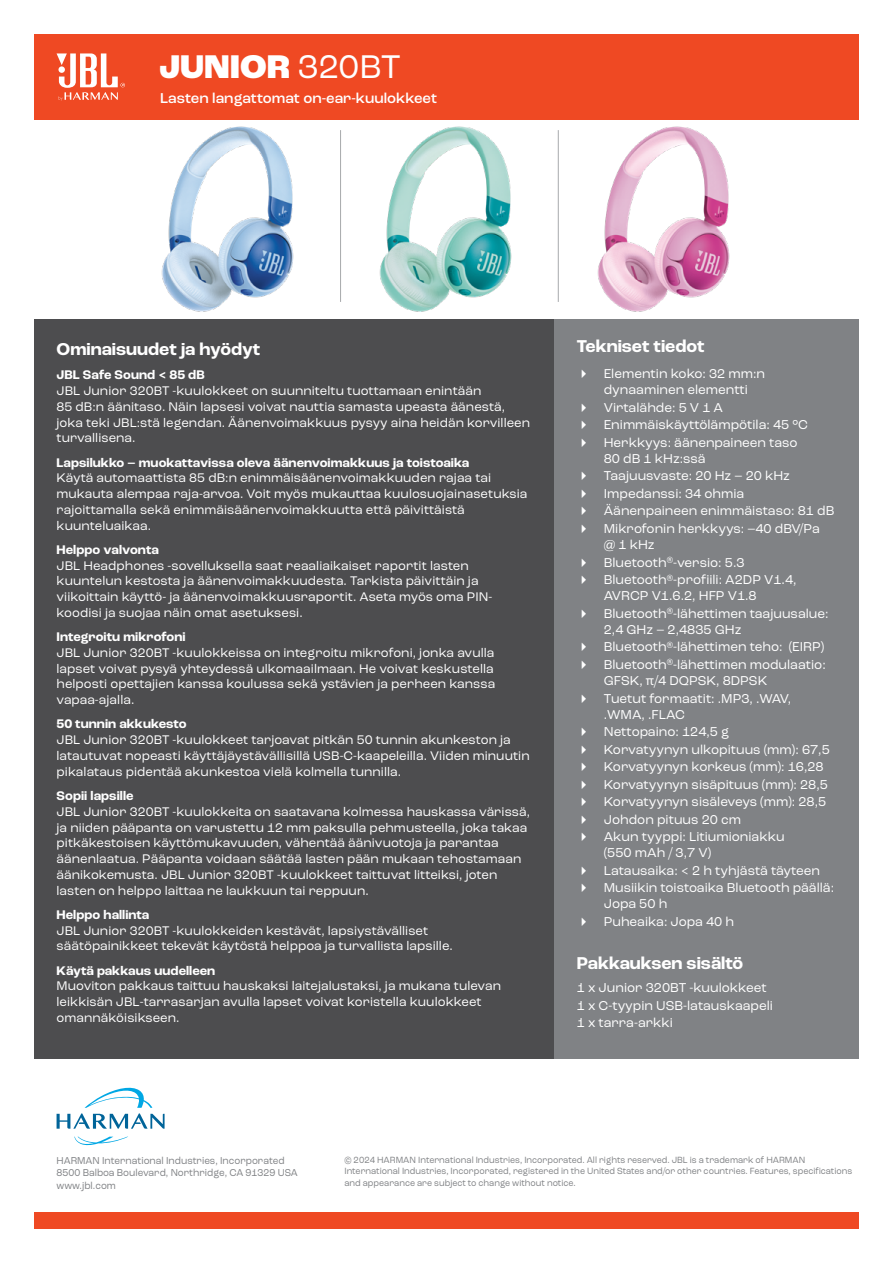
<style>
.page{position:relative;width:893px;height:1263px;background:#fff}
.page>*{position:absolute;margin:0;border:0;box-sizing:border-box;transform-origin:0 0}
.t1{font:800 34.5px "Roc Grotesk";color:#fff}
.t2{font:700 18px "Roc Grotesk";color:#fff}
.t3{font:500 15px "Roc Grotesk";color:#fff}
.t4{font:13.5px/17.4px "Roc Grotesk";color:#fff}
.t5{font:13.2px/15.8px "Roc Grotesk";letter-spacing:.005em;color:#fff}
.t6{font:700 13.2px "Roc Grotesk";letter-spacing:.005em;color:#fff}
.t7{font:10.5px/12.6px "Roc Grotesk";color:#808285;scale:.94 1}
.t8{font:9.45px/11.4px "Roc Grotesk";color:#808285;scale:.94 1}
.s1{font-weight:400}
</style>
<div class="page">
<img style="left:161px;top:126px;width:133px;height:186px">
<img style="left:379px;top:126px;width:133px;height:186px">
<img style="left:597px;top:126px;width:133px;height:186px">
<div style="left:34px;top:1213px;width:825px;height:16px;background:#ef4923"></div>
<div style="left:34px;top:319px;width:520px;height:740px;background:#4d4d4f"></div>
<div style="left:554px;top:319px;width:305px;height:740px;background:#808285"></div>
<svg style="left:74px;top:1137px;width:54px;height:8px"></svg>
<svg style="left:57px;top:1087px;width:108px;height:42px"></svg>
<div style="left:34px;top:34px;width:825px;height:85px;background:#ef4923"></div>
<svg style="left:57px;top:53px;width:68px;height:48px"></svg>
<hr style="left:340px;top:130px;width:1px;height:172px;background:#a7a9ac">
<hr style="left:558px;top:130px;width:1px;height:172px;background:#a7a9ac">
<h1 class="t1" style="left:159px;top:45px;width:243px">JUNIOR <span class="s1">320BT</span></h1>
<p class="t3" style="left:160px;top:89px;width:278px">Lasten langattomat on-ear-kuulokkeet</p>
<h2 class="t2" style="left:57px;top:338px;width:205px">Ominaisuudet ja hyödyt</h2>
<p class="t6" style="left:57px;top:367px;width:150px">JBL Safe Sound &lt; 85 dB</p>
<p class="t5" style="left:57px;top:383px;width:475px">JBL Junior 320BT -kuulokkeet on suunniteltu tuottamaan enintään<br>85 dB:n äänitaso. Näin lapsesi voivat nauttia samasta upeasta äänestä, joka teki JBL:stä legendan. Äänenvoimakkuus pysyy aina heidän korvilleen turvallisena.</p>
<p class="t6" style="left:57px;top:454px;width:414px">Lapsilukko – muokattavissa oleva äänenvoimakkuus ja toistoaika</p>
<p class="t5" style="left:57px;top:470px;width:472px">Käytä automaattista 85 dB:n enimmäisäänenvoimakkuuden rajaa tai mukauta alempaa raja-arvoa. Voit myös mukauttaa kuulosuojainasetuksia rajoittamalla sekä enimmäisäänenvoimakkuutta että päivittäistä kuunteluaikaa.</p>
<p class="t6" style="left:57px;top:541px;width:104px">Helppo valvonta</p>
<p class="t5" style="left:57px;top:557px;width:437px">JBL Headphones -sovelluksella saat reaaliaikaiset raportit lasten kuuntelun kestosta ja äänenvoimakkuudesta. Tarkista päivittäin ja viikoittain käyttö- ja äänenvoimakkuusraportit. Aseta myös oma PIN&shy;koodisi ja suojaa näin omat asetuksesi.</p>
<p class="t6" style="left:57px;top:629px;width:131px">Integroitu mikrofoni</p>
<p class="t5" style="left:57px;top:645px;width:440px;text-align:justify">JBL Junior 320BT -kuulokkeissa on integroitu mikrofoni, jonka avulla lapset voivat pysyä yhteydessä ulkomaailmaan. He voivat keskustella helposti opettajien kanssa koulussa sekä ystävien ja perheen kanssa vapaa-ajalla.</p>
<p class="t6" style="left:57px;top:716px;width:132px">50 tunnin akkukesto</p>
<p class="t5" style="left:57px;top:732px;width:475px">JBL Junior 320BT -kuulokkeet tarjoavat pitkän 50 tunnin akunkeston ja latautuvat nopeasti käyttäjäystävällisillä USB-C-kaapeleilla. Viiden minuutin pikalataus pidentää akunkestoa vielä kolmella tunnilla.</p>
<p class="t6" style="left:57px;top:787px;width:78px">Sopii lapsille</p>
<p class="t5" style="left:57px;top:803px;width:475px">JBL Junior 320BT -kuulokkeita on saatavana kolmessa hauskassa värissä, ja niiden pääpanta on varustettu 12 mm paksulla pehmusteella, joka takaa pitkäkestoisen käyttömukavuuden, vähentää äänivuotoja ja parantaa äänenlaatua. Pääpanta voidaan säätää lasten pään mukaan tehostamaan äänikokemusta. JBL Junior 320BT -kuulokkeet taittuvat litteiksi, joten lasten on helppo laittaa ne laukkuun tai reppuun.</p>
<p class="t6" style="left:57px;top:906px;width:94px">Helppo hallinta</p>
<p class="t5" style="left:57px;top:922px;width:398px">JBL Junior 320BT -kuulokkeiden kestävät, lapsiystävälliset säätöpainikkeet tekevät käytöstä helppoa ja turvallista lapsille.</p>
<p class="t6" style="left:57px;top:962px;width:160px">Käytä pakkaus uudelleen</p>
<p class="t5" style="left:57px;top:978px;width:446px">Muoviton pakkaus taittuu hauskaksi laitejalustaksi, ja mukana tulevan leikkisän JBL-tarrasarjan avulla lapset voivat koristella kuulokkeet omannäköisikseen.</p>
<h2 class="t2" style="left:577px;top:335px;width:129px">Tekniset tiedot</h2>
<p class="t4" style="left:604px;top:366px;width:163px;line-height:16.2px">Elementin koko: 32 mm:n dynaaminen elementti</p>
<p class="t4" style="left:604px;top:399px;width:206px">Virtalähde: 5 V 1 A<br>Enimmäiskäyttölämpötila: 45 °C<br>Herkkyys: äänenpaineen taso</p>
<p class="t4" style="left:604px;top:450px;width:232px">80 dB 1 kHz:ssä<br>Taajuusvaste: 20 Hz – 20 kHz<br>Impedanssi: 34 ohmia<br>Äänenpaineen enimmäistaso: 81 dB<br>Mikrofonin herkkyys: –40 dBV/Pa</p>
<p class="t4" style="left:604px;top:536px;width:194px">@ 1 kHz<br>Bluetooth<sup>®</sup>-versio: 5.3<br>Bluetooth<sup>®</sup>-profiili: A2DP V1.4,</p>
<p class="t4" style="left:604px;top:587px;width:226px">AVRCP V1.6.2, HFP V1.8<br>Bluetooth<sup>®</sup>-lähettimen taajuusalue:</p>
<p class="t4" style="left:604px;top:621px;width:224px">2,4 GHz – 2,4835 GHz<br>Bluetooth<sup>®</sup>-lähettimen teho: (EIRP)<br>Bluetooth<sup>®</sup>-lähettimen modulaatio:</p>
<p class="t4" style="left:604px;top:672px;width:189px">GFSK, π/4 DQPSK, 8DPSK<br>Tuetut formaatit: .MP3, .WAV,</p>
<p class="t4" style="left:604px;top:706px;width:228px">.WMA, .FLAC<br>Nettopaino: 124,5 g<br>Korvatyynyn ulkopituus (mm): 67,5<br>Korvatyynyn korkeus (mm): 16,28<br>Korvatyynyn sisäpituus (mm): 28,5<br>Korvatyynyn sisäleveys (mm): 28,5<br>Johdon pituus 20 cm<br>Akun tyyppi: Litiumioniakku</p>
<p class="t4" style="left:604px;top:844px;width:232px">(550 mAh / 3,7 V)<br>Latausaika: &lt; 2 h tyhjästä täyteen<br>Musiikin toistoaika Bluetooth päällä:</p>
<p class="t4" style="left:604px;top:895px;width:132px">Jopa 50 h<br>Puheaika: Jopa 40 h</p>
<h2 class="t2" style="left:577px;top:952px;width:168px">Pakkauksen sisältö</h2>
<p class="t4" style="left:577px;top:979px;width:198px">1 x Junior 320BT -kuulokkeet<br>1 x C-tyypin USB-latauskaapeli<br>1 x tarra-arkki</p>
<p class="t7" style="left:57px;top:1154px;width:258px">HARMAN International Industries, Incorporated<br>8500 Balboa Boulevard, Northridge, CA 91329 USA www.jbl.com</p>
<p class="t8" style="left:344px;top:1154px;width:542px">© 2024 HARMAN International Industries, Incorporated. All rights reserved. JBL is a trademark of HARMAN<br>International Industries, Incorporated, registered in the United States and/or other countries. Features, specifications and appearance are subject to change without notice.</p>
</div>
